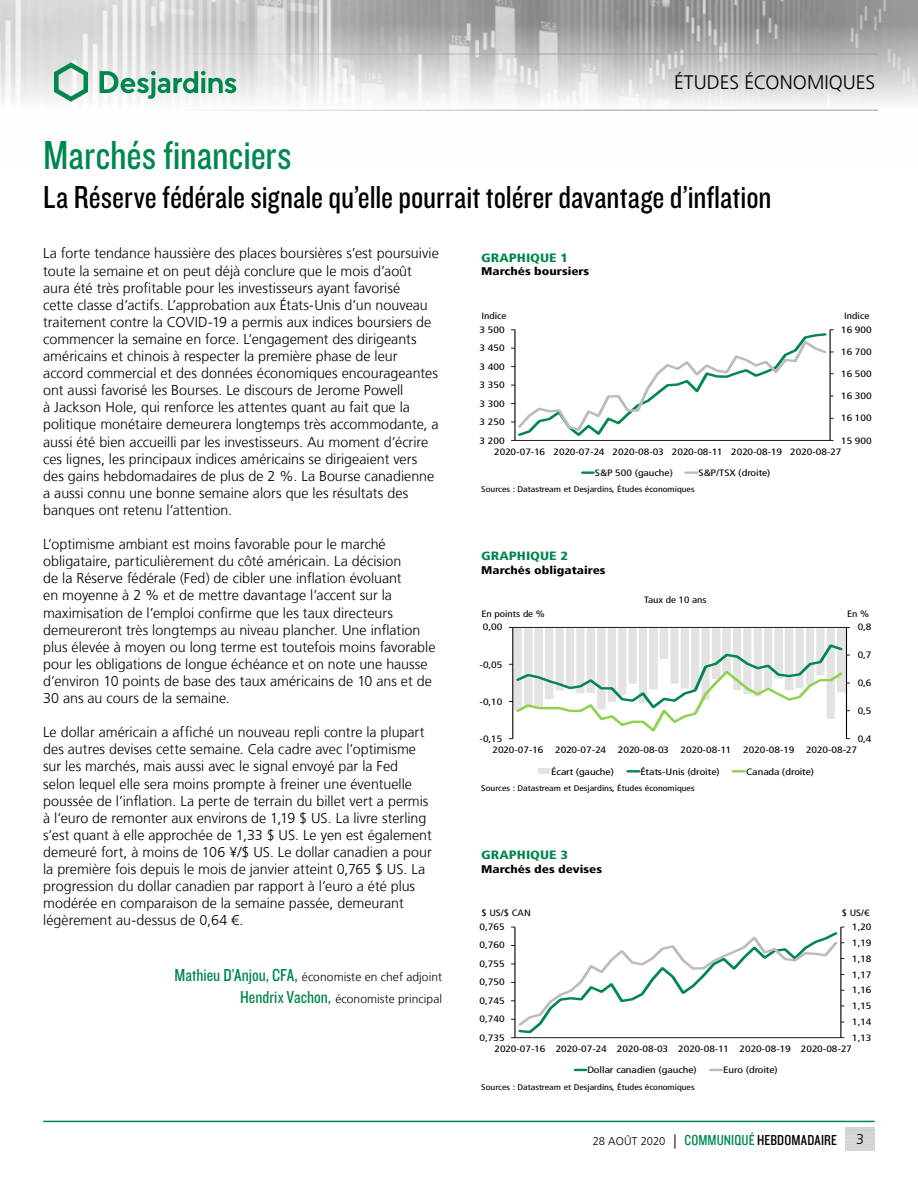
<style>
.page{position:relative;width:918px;height:1188px;background:#fff}
.page>*{position:absolute;margin:0;border:0;box-sizing:border-box;transform-origin:0 0}
.t1{font:42px "Knockout 29 Junior Ltweight";letter-spacing:-.005em;color:#00874e}
.t2{font:33px "Knockout 29 Junior Ltweight";color:#000}
.t3{font:300 19.5px "Frutiger LT";color:#000}
.t4{font:15px "Knockout 29 Junior Ltweight";letter-spacing:.005em;color:#000}
.t5{font:300 14.25px/17.1px "Frutiger LT";color:#000}
.t6{font:300 12px/21.6px "Frutiger LT";letter-spacing:.01em;color:#000;text-align:right}
.t7{font:900 condensed 12px "Frutiger LT";color:#00874e;scale:1.2 1}
.t8{font:900 condensed 11.1px "Frutiger LT";color:#000;scale:1.2 1}
.t9{font:condensed 9.3px "Frutiger LT";color:#000;scale:1.26 1}
.t10{font:condensed 9.15px "Frutiger LT";color:#000;scale:1.2 1}
.t11{font:condensed 8.25px "Frutiger LT";color:#000;scale:1.2 1}
.s1{font-family:"Knockout 29 Junior Ltweight";font-weight:400;font-size:18px;color:#00874e}
.s2{font-family:"Frutiger LT";font-weight:300;font-size:11.25px}
.s3{font-family:"Frutiger LT";font-weight:300;font-size:14.25px}
.s4{color:#00874e}
</style>
<div class="page">
<img style="left:0;top:0;width:918px;height:110px">
<hr style="left:0;top:54px;width:878px;height:1px;background:#9d9d9c">
<hr style="left:0;top:110px;width:878px;height:1px;background:#9d9d9c">
<svg style="left:54px;top:62px;width:34px;height:40px"></svg>
<svg style="left:100px;top:71px;width:136px;height:28px"></svg>
<hr style="left:43px;top:1121px;width:832px;height:1px;background:#00874e">
<svg style="left:511px;top:329px;width:323px;height:112px"></svg>
<svg style="left:583px;top:471px;width:10px;height:3px"></svg>
<svg style="left:686px;top:471px;width:11px;height:3px"></svg>
<svg style="left:509px;top:627px;width:341px;height:112px"></svg>
<div style="left:539px;top:769px;width:11px;height:5px;background:#e3e3e3"></div>
<svg style="left:628px;top:770px;width:11px;height:3px"></svg>
<svg style="left:733px;top:770px;width:11px;height:3px"></svg>
<svg style="left:511px;top:927px;width:333px;height:111px"></svg>
<svg style="left:575px;top:1069px;width:11px;height:2px"></svg>
<svg style="left:710px;top:1069px;width:12px;height:2px"></svg>
<h3 class="t3" style="left:674px;top:72px;width:203px">ÉTUDES ÉCONOMIQUES</h3>
<h1 class="t1" style="left:43px;top:128px;width:250px">Marchés financiers</h1>
<h2 class="t2" style="left:43px;top:176px;width:730px">La Réserve fédérale signale qu’elle pourrait tolérer davantage d’inflation</h2>
<p class="t5" style="left:43px;top:245px;width:397px">La forte tendance haussière des places boursières s’est poursuivie toute la semaine et on peut déjà conclure que le mois d’août aura été très profitable pour les investisseurs ayant favorisé<br>cette classe d’actifs. L’approbation aux États‑Unis d’un nouveau traitement contre la COVID‑19 a permis aux indices boursiers de commencer la semaine en force. L’engagement des dirigeants américains et chinois à respecter la première phase de leur accord commercial et des données économiques encourageantes ont aussi favorisé les Bourses. Le discours de Jerome Powell<br>à Jackson Hole, qui renforce les attentes quant au fait que la politique monétaire demeurera longtemps très accommodante, a aussi été bien accueilli par les investisseurs. Au moment d’écrire ces lignes, les principaux indices américains se dirigeaient vers des gains hebdomadaires de plus de 2 %. La Bourse canadienne a aussi connu une bonne semaine alors que les résultats des banques ont retenu l’attention.</p>
<p class="t5" style="left:43px;top:536px;width:394px">L’optimisme ambiant est moins favorable pour le marché obligataire, particulièrement du côté américain. La décision<br>de la Réserve fédérale (Fed) de cibler une inflation évoluant<br>en moyenne à 2 % et de mettre davantage l’accent sur la maximisation de l’emploi confirme que les taux directeurs demeureront très longtemps au niveau plancher. Une inflation plus élevée à moyen ou long terme est toutefois moins favorable pour les obligations de longue échéance et on note une hausse d’environ 10 points de base des taux américains de 10 ans et de 30 ans au cours de la semaine.</p>
<p class="t5" style="left:43px;top:724px;width:390px">Le dollar américain a affiché un nouveau repli contre la plupart des autres devises cette semaine. Cela cadre avec l’optimisme sur les marchés, mais aussi avec le signal envoyé par la Fed selon lequel elle sera moins prompte à freiner une éventuelle poussée de l’inflation. La perte de terrain du billet vert a permis à l’euro de remonter aux environs de 1,19 $ US. La livre sterling s’est quant à elle approchée de 1,33 $ US. Le yen est également demeuré fort, à moins de 106 ¥/$ US. Le dollar canadien a pour la première fois depuis le mois de janvier atteint 0,765 $ US. La progression du dollar canadien par rapport à l’euro a été plus modérée en comparaison de la semaine passée, demeurant légèrement au-dessus de 0,64 €.</p>
<p class="t7" style="left:481px;top:250px;width:74px">GRAPHIQUE 1</p>
<p class="t8" style="left:481px;top:265px;width:91px">Marchés boursiers</p>
<p class="t10" style="left:481px;top:310px;width:22px">Indice</p>
<p class="t10" style="left:844px;top:310px;width:22px">Indice</p>
<p class="t9" style="left:480px;top:324px;width:21px">3 500</p>
<p class="t9" style="left:841px;top:324px;width:26px">16 900</p>
<p class="t9" style="left:480px;top:343px;width:21px">3 450</p>
<p class="t9" style="left:841px;top:346px;width:26px">16 700</p>
<p class="t9" style="left:480px;top:361px;width:21px">3 400</p>
<p class="t9" style="left:841px;top:368px;width:26px">16 500</p>
<p class="t9" style="left:480px;top:380px;width:21px">3 350</p>
<p class="t9" style="left:841px;top:391px;width:26px">16 300</p>
<p class="t9" style="left:480px;top:398px;width:21px">3 300</p>
<p class="t9" style="left:841px;top:413px;width:26px">16 100</p>
<p class="t9" style="left:480px;top:417px;width:21px">3 250</p>
<p class="t9" style="left:480px;top:435px;width:21px">3 200</p>
<p class="t9" style="left:841px;top:435px;width:26px">15 900</p>
<p class="t9" style="left:494px;top:447px;width:277px">2020-07-16 2020-07-24 2020-08-03 2020-08-11 2020-08-19 2020-08-27</p>
<p class="t9" style="left:595px;top:467px;width:63px">S&amp;P 500 (gauche)</p>
<p class="t9" style="left:698px;top:467px;width:59px">S&amp;P/TSX (droite)</p>
<p class="t11" style="left:481px;top:485px;width:179px">Sources : Datastream et Desjardins, Études économiques</p>
<p class="t7" style="left:481px;top:549px;width:74px">GRAPHIQUE 2</p>
<p class="t8" style="left:481px;top:563px;width:105px">Marchés obligataires</p>
<p class="t10" style="left:644px;top:595px;width:54px">Taux de 10 ans</p>
<p class="t10" style="left:481px;top:609px;width:54px">En points de %</p>
<p class="t10" style="left:847px;top:609px;width:20px">En %</p>
<p class="t9" style="left:483px;top:622px;width:17px">0,00</p>
<p class="t9" style="left:858px;top:622px;width:12px">0,8</p>
<p class="t9" style="left:858px;top:650px;width:12px">0,7</p>
<p class="t9" style="left:480px;top:659px;width:20px">-0,05</p>
<p class="t9" style="left:858px;top:677px;width:12px">0,6</p>
<p class="t9" style="left:480px;top:696px;width:20px">-0,10</p>
<p class="t9" style="left:858px;top:705px;width:12px">0,5</p>
<p class="t9" style="left:480px;top:733px;width:20px">-0,15</p>
<p class="t9" style="left:858px;top:733px;width:12px">0,4</p>
<p class="t9" style="left:492px;top:745px;width:42px">2020-07-16</p>
<p class="t9" style="left:555px;top:745px;width:42px">2020-07-24</p>
<p class="t9" style="left:618px;top:745px;width:42px">2020-08-03</p>
<p class="t9" style="left:681px;top:745px;width:42px">2020-08-11</p>
<p class="t9" style="left:743px;top:745px;width:42px">2020-08-19</p>
<p class="t9" style="left:806px;top:745px;width:42px">2020-08-27</p>
<p class="t9" style="left:551px;top:766px;width:51px">Écart (gauche)</p>
<p class="t9" style="left:640px;top:766px;width:65px">États-Unis (droite)</p>
<p class="t9" style="left:746px;top:766px;width:56px">Canada (droite)</p>
<p class="t11" style="left:481px;top:783px;width:179px">Sources : Datastream et Desjardins, Études économiques</p>
<p class="t7" style="left:481px;top:848px;width:74px">GRAPHIQUE 3</p>
<p class="t8" style="left:481px;top:862px;width:102px">Marchés des devises</p>
<p class="t10" style="left:481px;top:908px;width:43px">$ US/$ CAN</p>
<p class="t10" style="left:842px;top:908px;width:25px">$ US/€</p>
<p class="t9" style="left:480px;top:921px;width:21px">0,765</p>
<p class="t9" style="left:852px;top:921px;width:17px">1,20</p>
<p class="t6" style="left:174px;top:966px;width:269px"><span class="s1">Mathieu D’Anjou, CFA,</span> économiste en chef adjoint<br><span class="s1">Hendrix Vachon,</span> économiste principal</p>
<p class="t9" style="left:480px;top:940px;width:21px">0,760</p>
<p class="t9" style="left:852px;top:937px;width:17px">1,19</p>
<p class="t9" style="left:480px;top:958px;width:21px">0,755</p>
<p class="t9" style="left:852px;top:953px;width:17px">1,18</p>
<p class="t9" style="left:480px;top:977px;width:21px">0,750</p>
<p class="t9" style="left:852px;top:969px;width:17px">1,17</p>
<p class="t9" style="left:852px;top:985px;width:17px">1,16</p>
<p class="t9" style="left:480px;top:995px;width:21px">0,745</p>
<p class="t9" style="left:852px;top:1001px;width:17px">1,15</p>
<p class="t9" style="left:480px;top:1014px;width:21px">0,740</p>
<p class="t9" style="left:852px;top:1016px;width:17px">1,14</p>
<p class="t9" style="left:480px;top:1032px;width:21px">0,735</p>
<p class="t9" style="left:852px;top:1032px;width:17px">1,13</p>
<p class="t9" style="left:494px;top:1044px;width:285px">2020-07-16 2020-07-24 2020-08-03 2020-08-11 2020-08-19 2020-08-27</p>
<p class="t9" style="left:587px;top:1065px;width:88px">Dollar canadien (gauche)</p>
<p class="t9" style="left:723px;top:1065px;width:45px">Euro (droite)</p>
<p class="t11" style="left:481px;top:1082px;width:179px">Sources : Datastream et Desjardins, Études économiques</p>
<p class="t4" style="left:593px;top:1130px;width:246px"><span class="s2">28 AOÛT 2020</span> <span class="s3">|</span> <span class="s4">COMMUNIQUÉ</span> HEBDOMADAIRE</p>
<p class="t5" style="left:856px;top:1131px;width:9px">3</p>
</div>
